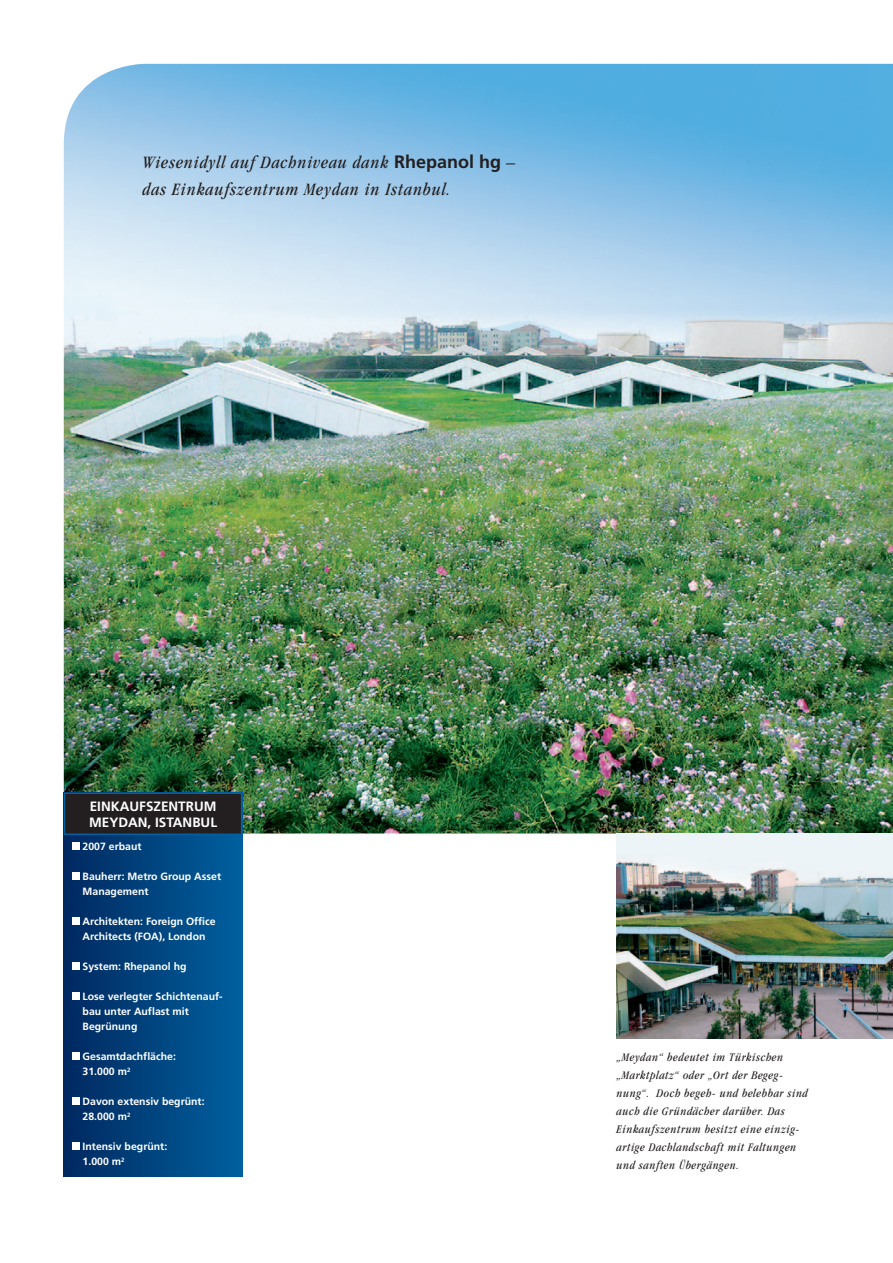
<style>
.page{position:relative;width:893px;height:1263px;background:#fff}
.page>*{position:absolute;margin:0;border:0;box-sizing:border-box;transform-origin:0 0}
.t1{font:italic condensed 18px/27px "Garamond";letter-spacing:.05em;color:#231f20}
.t2{font:700 13.5px "Frutiger";color:#fff}
.t3{font:italic condensed 12px/18px "Garamond";letter-spacing:.05em;color:#231f20}
.t4{font:700 10.5px/15px "Frutiger";color:#fff}
.s1{font-family:"Frutiger";font-weight:700;font-style:normal;font-stretch:normal}
</style>
<div class="page">
<img style="left:64px;top:64px;width:829px;height:769px">
<img style="left:617px;top:833px;width:276px;height:205px">
<div style="left:64px;top:792px;width:178px;height:384px;background:linear-gradient(to right,#002960,#005f9e)"></div>
<div style="left:65px;top:793px;width:177px;height:41px;background:#231f20"></div>
<div style="left:64px;top:792px;width:178px;height:43px;border:2px solid #0060a0"></div>
<div style="left:72px;top:842px;width:8px;height:8px;background:#fff"></div>
<div style="left:72px;top:872px;width:8px;height:8px;background:#fff"></div>
<div style="left:72px;top:917px;width:8px;height:8px;background:#fff"></div>
<div style="left:72px;top:962px;width:8px;height:8px;background:#fff"></div>
<div style="left:72px;top:992px;width:8px;height:8px;background:#fff"></div>
<div style="left:72px;top:1052px;width:8px;height:8px;background:#fff"></div>
<div style="left:72px;top:1097px;width:8px;height:8px;background:#fff"></div>
<div style="left:72px;top:1142px;width:8px;height:8px;background:#fff"></div>
<h1 class="t1" style="left:142px;top:148px;width:374px">Wiesenidyll auf Dachniveau dank <span class="s1">Rhepanol hg</span> – das Einkaufszentrum Meydan in Istanbul.</h1>
<p class="t2" style="left:90px;top:798px;width:17px">Einkaufs</p>
<p class="t2" style="left:153px;top:798px;width:65px">zentru m</p>
<p class="t2" style="left:89px;top:814px;width:40px">Meydan</p>
<p class="t2" style="left:148px;top:814px;width:35px">, Istanbul</p>
<p class="t4" style="left:83px;top:839px;width:60px">2007 erbaut</p>
<p class="t4" style="left:83px;top:869px;width:140px">Bauherr: M etro Group Asset<br>Management</p>
<p class="t4" style="left:83px;top:914px;width:135px">Architekten: Foreign Office<br>Architects (FOA), London</p>
<p class="t4" style="left:83px;top:959px;width:105px">System: Rhepanol hg</p>
<p class="t4" style="left:83px;top:989px;width:142px">Lose verlegter Schichtenauf&shy;bau unter Auflast mit<br>Begrünung</p>
<p class="t4" style="left:83px;top:1049px;width:95px">Gesamtdachfläche:<br>31.000 m<sup>2</sup></p>
<p class="t4" style="left:83px;top:1094px;width:123px">Davon extensiv begrünt:<br>28.000 m<sup>2</sup></p>
<p class="t4" style="left:83px;top:1139px;width:86px">Intensiv begrünt:<br>1.000 m<sup>2</sup></p>
<p class="t3" style="left:617px;top:1048px;width:193px">„Meydan“ bedeutet im Türkischen „Marktplatz“ oder „Ort der Begeg&shy;nung“. Doch begeh- und belebbar sind auch die Gründächer darüber. Das Einkaufszentrum besitzt eine einzig&shy;artige Dachlandschaft mit Faltungen und sanften Übergängen.</p>
</div>
